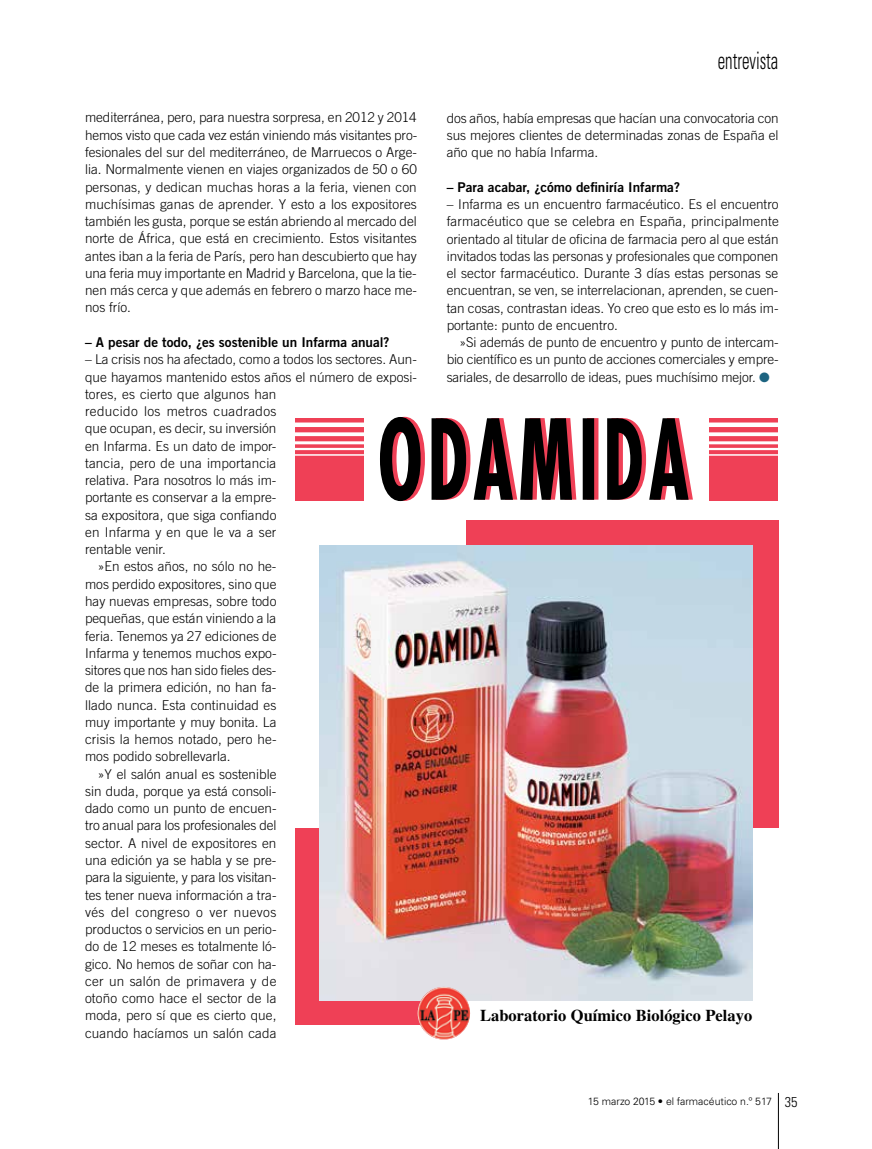
<style>
.page{position:relative;width:872px;height:1149px;background:#fff}
.page>*{position:absolute;margin:0;border:0;box-sizing:border-box;transform-origin:0 0}
.t1{font:300 condensed 24px "Univers LT Std";color:#000;scale:.7 1}
.t2{font:700 16.5px "Times";color:#000}
.t3{font:300 13.5px/17.2px "Trade Gothic LT Std";color:#000;text-align:justify}
.t4{font:13.5px "Trade Gothic LT Std Bd 2";color:#000}
.t5{font:300 13.5px "Trade Gothic LT Std";letter-spacing:.025em;color:#000}
.t6{font:300 13.5px "Trade Gothic LT Std";letter-spacing:.03em;color:#000}
.t7{font:300 13.5px "Trade Gothic LT Std";letter-spacing:.02em;color:#000}
.t8{font:12px "Helvetica";color:#000}
.t9{font:300 10.5px "Univers LT Std";color:#000}
.s1{color:#1d6481}
.s2{font-stretch:condensed;font-size:14.25px}
</style>
<div class="page">
<hr style="left:778px;top:1092px;width:1px;height:56px;background:#000">
<div style="left:295px;top:418px;width:69px;height:82px;background:#ef4056"></div>
<div style="left:709px;top:418px;width:69px;height:82px;background:#ef4056"></div>
<div style="left:295px;top:422px;width:483px;height:5px;background:#fff"></div>
<svg style="left:295px;top:432px;width:483px;height:4px"></svg>
<hr style="left:295px;top:441px;width:483px;height:3px;background:#fff">
<hr style="left:295px;top:448px;width:483px;height:2px;background:#fff">
<hr style="left:295px;top:454px;width:483px;height:1px;background:#fff">
<div style="left:295px;top:827px;width:169px;height:197px;background:#ef4056"></div>
<div style="left:466px;top:520px;width:312px;height:307px;background:#ef4056"></div>
<svg style="left:380px;top:416px;width:313px;height:85px"></svg>
<img style="left:320px;top:545px;width:432px;height:455px">
<img style="left:418px;top:986px;width:52px;height:53px;border-radius:26px">
<h1 class="t1" style="left:717px;top:46px;width:88px">entrevista</h1>
<p class="t3" style="left:85px;top:109px;width:333px">mediterránea, pero, para nuestra sorpresa, en 2012 y 2014 hemos visto que cada vez están viniendo más visitantes pro&shy;fesionales del sur del mediterráneo, de Marruecos o Arge&shy;lia. Normalmente vienen en viajes organizados de 50 o 60 personas, y dedican muchas horas a la feria, vienen con muchísimas ganas de aprender. Y esto a los expositores también les gusta, porque se están abriendo al mercado del norte de África, que está en crecimiento. Estos visitantes antes iban a la feria de París, pero han descubierto que hay una feria muy importante en Madrid y Barcelona, que la tie&shy;nen más cerca y que además en febrero o marzo hace me&shy;nos frío.</p>
<p class="t4" style="left:85px;top:333px;width:306px">– A pesar de todo, ¿es sostenible un Infarma anual?</p>
<p class="t3" style="left:85px;top:350px;width:333px">– La crisis nos ha afectado, como a todos los sectores. Aun-</p>
<p class="t3" style="left:85px;top:368px;width:333px">que hayamos mantenido estos años el número de exposi-</p>
<p class="t3" style="left:85px;top:385px;width:193px">tores, es cierto que algunos han</p>
<p class="t5" style="left:85px;top:403px;width:193px">reducido los metros cuadrados</p>
<p class="t3" style="left:85px;top:419px;width:193px">que ocupan, es decir, su inversión</p>
<p class="t3" style="left:85px;top:437px;width:193px">en Infarma. Es un dato de impor-</p>
<p class="t3" style="left:85px;top:454px;width:193px">tancia, pero de una importancia</p>
<p class="t3" style="left:85px;top:471px;width:193px">relativa. Para nosotros lo más im-</p>
<p class="t3" style="left:85px;top:488px;width:193px">portante es conservar a la empre-</p>
<p class="t3" style="left:85px;top:506px;width:193px">sa expositora, que siga confiando</p>
<p class="t3" style="left:85px;top:523px;width:193px">en Infarma y en que le va a ser</p>
<p class="t3" style="left:85px;top:540px;width:82px">rentable venir.</p>
<p class="t3" style="left:98px;top:557px;width:180px">»En estos años, no sólo no he-</p>
<p class="t3" style="left:85px;top:575px;width:193px">mos perdido expositores, sino que</p>
<p class="t3" style="left:85px;top:592px;width:193px">hay nuevas empresas, sobre todo</p>
<p class="t3" style="left:85px;top:609px;width:193px">pequeñas, que están viniendo a la</p>
<p class="t3" style="left:85px;top:626px;width:193px">feria. Tenemos ya 27 ediciones de</p>
<p class="t3" style="left:85px;top:644px;width:193px">Infarma y tenemos muchos expo-</p>
<p class="t3" style="left:85px;top:661px;width:193px">sitores que nos han sido fieles des-</p>
<p class="t3" style="left:85px;top:678px;width:193px">de la primera edición, no han fa-</p>
<p class="t3" style="left:85px;top:695px;width:193px">llado nunca. Esta continuidad es</p>
<p class="t3" style="left:85px;top:713px;width:193px">muy importante y muy bonita. La</p>
<p class="t3" style="left:85px;top:730px;width:193px">crisis la hemos notado, pero he-</p>
<p class="t3" style="left:85px;top:747px;width:147px">mos podido sobrellevarla.</p>
<p class="t3" style="left:98px;top:764px;width:180px">»Y el salón anual es sostenible</p>
<p class="t3" style="left:85px;top:782px;width:193px">sin duda, porque ya está consoli-</p>
<p class="t3" style="left:85px;top:799px;width:193px">dado como un punto de encuen-</p>
<p class="t3" style="left:85px;top:816px;width:193px">tro anual para los profesionales del</p>
<p class="t3" style="left:85px;top:833px;width:193px">sector. A nivel de expositores en</p>
<p class="t3" style="left:85px;top:851px;width:193px">una edición ya se habla y se pre-</p>
<p class="t3" style="left:85px;top:868px;width:193px">para la siguiente, y para los visitan-</p>
<p class="t3" style="left:85px;top:885px;width:193px">tes tener nueva información a tra-</p>
<p class="t6" style="left:85px;top:903px;width:193px">vés del congreso o ver nuevos</p>
<p class="t3" style="left:85px;top:920px;width:193px">productos o servicios en un perio-</p>
<p class="t3" style="left:85px;top:937px;width:193px">do de 12 meses es totalmente ló-</p>
<p class="t3" style="left:85px;top:954px;width:193px">gico. No hemos de soñar con ha-</p>
<p class="t7" style="left:85px;top:972px;width:193px">cer un salón de primavera y de</p>
<p class="t3" style="left:85px;top:989px;width:193px">otoño como hace el sector de la</p>
<p class="t3" style="left:85px;top:1006px;width:193px">moda, pero sí que es cierto que,</p>
<p class="t3" style="left:85px;top:1023px;width:193px">cuando hacíamos un salón cada</p>
<p class="t3" style="left:447px;top:109px;width:333px">dos años, había empresas que hacían una convocatoria con sus mejores clientes de determinadas zonas de España el año que no había Infarma.</p>
<p class="t4" style="left:447px;top:178px;width:235px">– Para acabar, ¿cómo definiría Infarma?</p>
<p class="t3" style="left:447px;top:195px;width:333px">– Infarma es un encuentro farmacéutico. Es el encuentro farmacéutico que se celebra en España, principalmente orientado al titular de oficina de farmacia pero al que están invitados todas las personas y profesionales que componen el sector farmacéutico. Durante 3 días estas personas se encuentran, se ven, se interrelacionan, aprenden, se cuen&shy;tan cosas, contrastan ideas. Yo creo que esto es lo más im&shy;portante: punto de encuentro.</p>
<p class="t3" style="left:447px;top:333px;width:333px;text-indent:13px">»Si además de punto de encuentro y punto de intercam&shy;bio científico es un punto de acciones comerciales y empre&shy;sariales, de desarrollo de ideas, pues muchísimo mejor. <span class="s1">●</span></p>
<p class="t8" style="left:298px;top:373px;width:264px">ODAMIDA_ODAMIDA 31/05/12 15:32 Página 1</p>
<p class="t2" style="left:480px;top:1004px;width:274px">Laboratorio Químico Biológico Pelayo</p>
<p class="t9" style="left:588px;top:1094px;width:211px">15 marzo 2015 • el farmacéutico n.º 517 <span class="s2">35</span></p>
</div>
